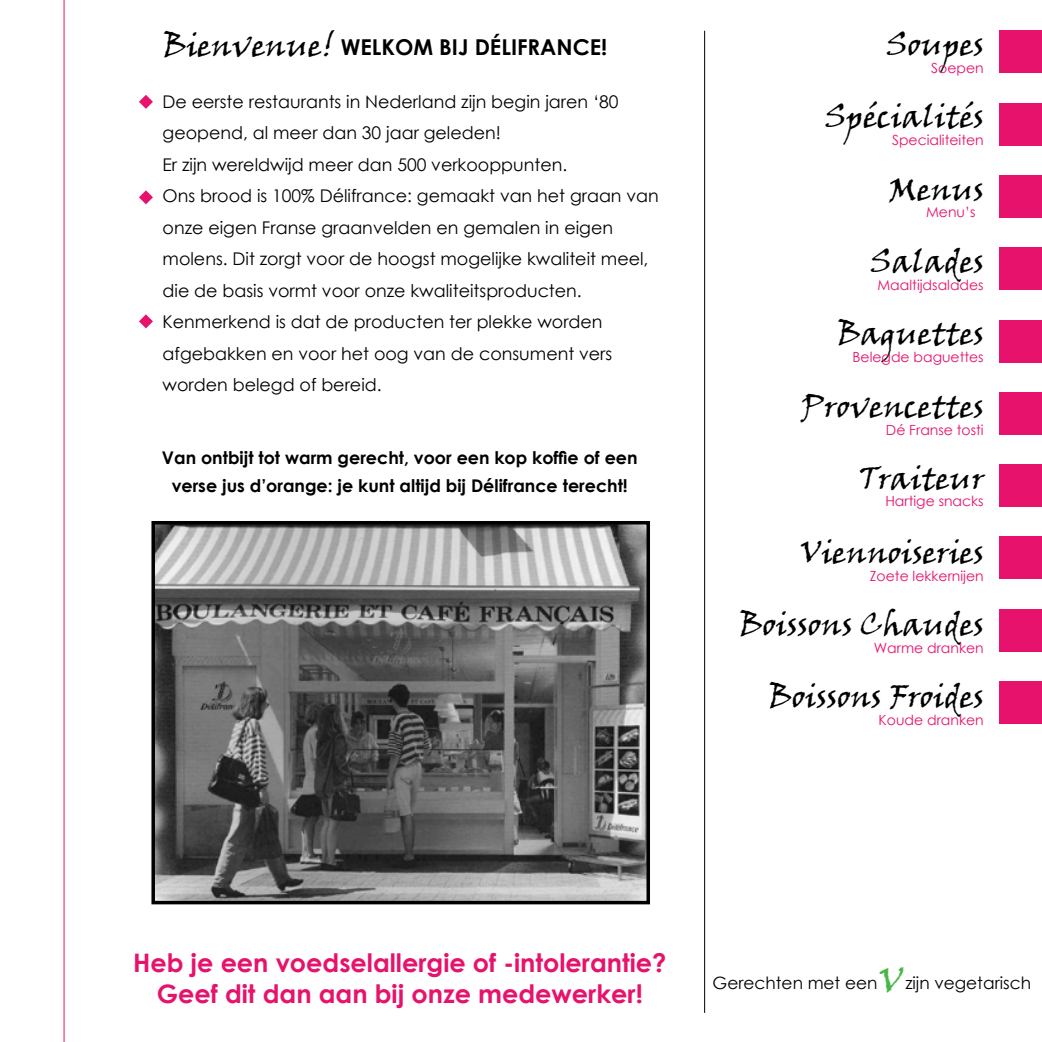
<style>
.page{position:relative;width:1042px;height:1042px;background:#fff}
.page>*{position:absolute;margin:0;border:0;box-sizing:border-box;transform-origin:0 0}
.t1{font:36.75px "Viner Hand ITC";color:#48b749}
.t2{font:31.68px "Viner Hand ITC";color:#010000}
.t3{font:700 25.55px/30.6px "Century Gothic";color:#e6126b;text-align:center}
.t4{font:700 21.88px "Century Gothic";color:#010000}
.t5{font:17.5px/31.5px "Century Gothic";color:#010000}
.t6{font:700 17.5px/28px "Century Gothic";color:#010000;text-align:center}
.t7{font:16.97px "Century Gothic";color:#000}
.t8{font:14px "Century Gothic";color:#e6126b}
.s1{font-family:"Viner Hand ITC";font-weight:400;font-size:31.68px}
</style>
<div class="page">
<div style="left:1000px;top:31px;width:42px;height:42px;background:#e6126b"></div>
<div style="left:1000px;top:103px;width:42px;height:42px;background:#e6126b"></div>
<div style="left:1000px;top:175px;width:42px;height:42px;background:#e6126b"></div>
<div style="left:1000px;top:248px;width:42px;height:42px;background:#e6126b"></div>
<div style="left:1000px;top:320px;width:42px;height:42px;background:#e6126b"></div>
<div style="left:1000px;top:392px;width:42px;height:42px;background:#e6126b"></div>
<div style="left:1000px;top:464px;width:42px;height:43px;background:#e6126b"></div>
<div style="left:1000px;top:537px;width:42px;height:42px;background:#e6126b"></div>
<div style="left:1000px;top:609px;width:42px;height:42px;background:#e6126b"></div>
<div style="left:1000px;top:681px;width:42px;height:42px;background:#e6126b"></div>
<hr style="left:704px;top:31px;width:1px;height:982px;background:#010000">
<svg style="left:63px;top:0;width:1px;height:1042px"></svg>
<img style="left:156px;top:526px;width:489px;height:373px">
<div style="left:151px;top:521px;width:499px;height:383px;border:4px solid #010000"></div>
<svg style="left:139px;top:95px;width:14px;height:14px"></svg>
<svg style="left:139px;top:190px;width:14px;height:14px"></svg>
<svg style="left:139px;top:314px;width:14px;height:14px"></svg>
<p class="t4" style="left:163px;top:31px;width:446px"><span class="s1">Bienvenue!</span> WELKOM BIJ DÉLIFRANCE!</p>
<p class="t5" style="left:163px;top:85px;width:498px">De eerste restaurants in Nederland zijn begin jaren ‘80 geopend, al meer dan 30 jaar geleden!<br>Er zijn wereldwijd meer dan 500 verkooppunten.<br>Ons brood is 100% Délifrance: gemaakt van het graan van onze eigen Franse graanvelden en gemalen in eigen molens. Dit zorgt voor de hoogst mogelijke kwaliteit meel, die de basis vormt voor onze kwaliteitsproducten.<br>Kenmerkend is dat de producten ter plekke worden afgebakken en voor het oog van de consument vers worden belegd of bereid.</p>
<p class="t6" style="left:162px;top:443px;width:477px">Van ontbijt tot warm gerecht, voor een kop koffie of een verse jus d’orange: je kunt altijd bij Délifrance terecht!</p>
<h2 class="t2" style="left:886px;top:25px;width:99px">Soupes</h2>
<h2 class="t2" style="left:825px;top:97px;width:160px">Spécialités</h2>
<h2 class="t2" style="left:889px;top:169px;width:97px">Menus</h2>
<p class="t8" style="left:931px;top:58px;width:54px">Soepen</p>
<p class="t8" style="left:892px;top:131px;width:93px">Specialiteiten</p>
<p class="t8" style="left:926px;top:202px;width:51px">Menu’s</p>
<h2 class="t2" style="left:870px;top:241px;width:115px">Salades</h2>
<h2 class="t2" style="left:837px;top:314px;width:149px">Baguettes</h2>
<h2 class="t2" style="left:801px;top:386px;width:184px">Provencettes</h2>
<p class="t8" style="left:877px;top:275px;width:108px">Maaltijdsalades</p>
<p class="t8" style="left:852px;top:347px;width:133px">Belegde baguettes</p>
<p class="t8" style="left:886px;top:420px;width:99px">Dé Franse tosti</p>
<h2 class="t2" style="left:859px;top:458px;width:126px">Traiteur</h2>
<p class="t8" style="left:885px;top:491px;width:100px">Hartige snacks</p>
<h2 class="t2" style="left:800px;top:532px;width:185px">Viennoiseries</h2>
<p class="t8" style="left:870px;top:566px;width:115px">Zoete lekkernijen</p>
<h2 class="t2" style="left:739px;top:604px;width:247px">Boissons Chaudes</h2>
<h2 class="t2" style="left:768px;top:677px;width:217px">Boissons Froides</h2>
<p class="t8" style="left:874px;top:638px;width:111px">Warme dranken</p>
<p class="t8" style="left:878px;top:710px;width:107px">Koude dranken</p>
<h3 class="t3" style="left:133px;top:946px;width:535px">Heb je een voedselallergie of -intolerantie?<br>Geef dit dan aan bij onze medewerker!</h3>
<h1 class="t1" style="left:879px;top:957px;width:26px">V</h1>
<p class="t7" style="left:712px;top:971px;width:166px">Gerechten met een</p>
<p class="t7" style="left:905px;top:971px;width:127px">zijn vegetarisch</p>
</div>
